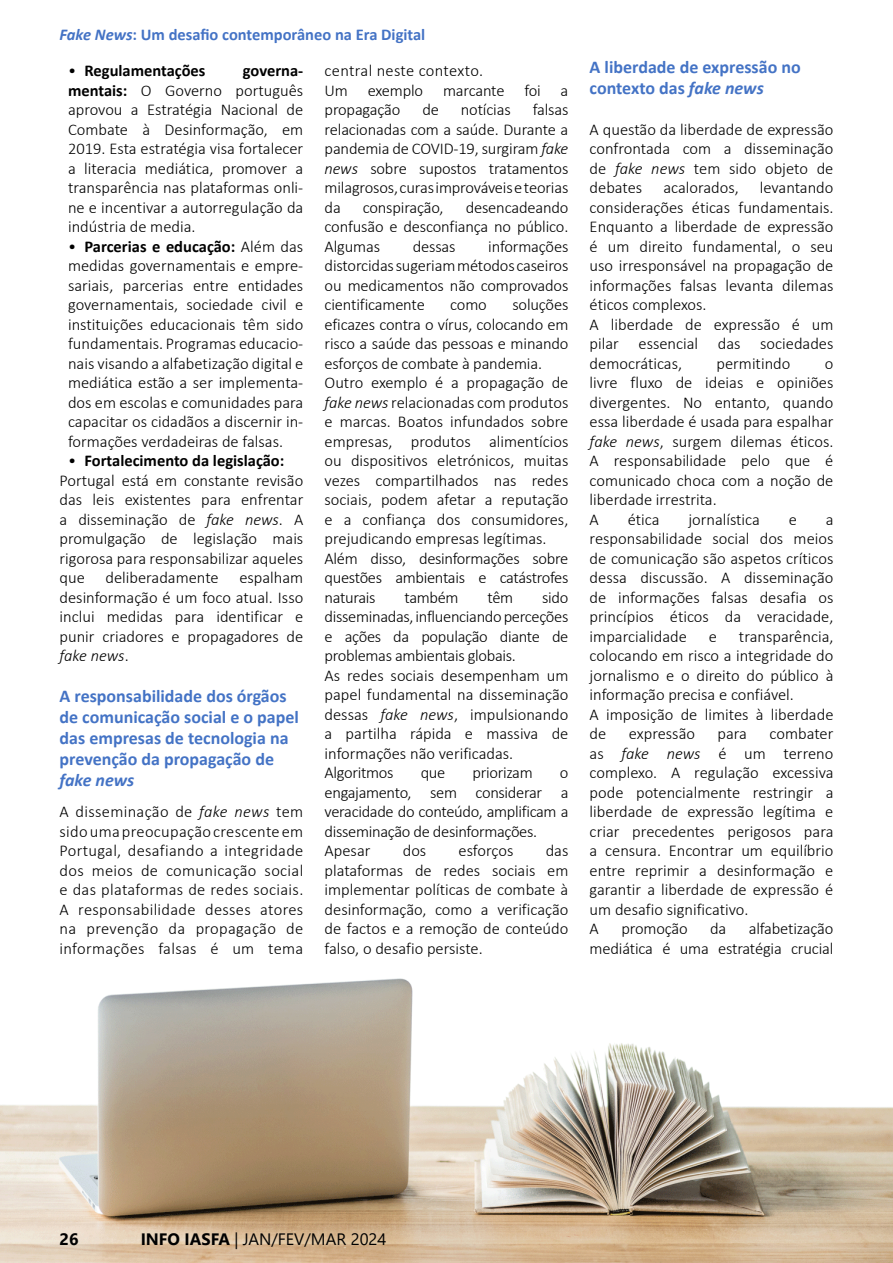
<style>
.page{position:relative;width:893px;height:1263px;background:#fff}
.page>*{position:absolute;margin:0;border:0;box-sizing:border-box;transform-origin:0 0}
.t1{font:700 18px/21px "Calibri";color:#4473c5}
.t2{font:italic 700 18px "Calibri";letter-spacing:-.005em;color:#4473c5}
.t3{font:300 16.5px/19.5px "Calibri";color:#000;text-align:justify}
.t4{font:300 16.5px/19.5px "Calibri";letter-spacing:-.02em;color:#000}
.t5{font:700 16.5px "Calibri";color:#4473c5}
.t6{font:16.5px "Segoe UI";color:#000}
.t7{font:700 16.5px "Calibri";color:#000}
.t8{font:700 16.5px "Segoe UI";color:#000}
.s1{font-style:italic}
.s2{font-weight:300}
.s3{font-weight:700}
</style>
<div class="page">
<img style="left:0;top:978px;width:893px;height:285px">
<p class="t5" style="left:60px;top:23px;width:367px"><span class="s1">Fake News</span>: Um desafio contemporâneo na Era Digital</p>
<p class="t7" style="left:68px;top:59px;width:139px"><span class="s2">•</span> Regulamentações</p>
<p class="t3" style="left:68px;top:61px;width:237px;text-indent:175px"><span class="s3">governa&shy;mentais:</span> O Governo português aprovou a Estratégia Nacional de Combate à Desinformação, em 2019. Esta estratégia visa fortalecer a literacia mediática, promover a transparência nas plataformas onli&shy;ne e incentivar a autorregulação da indústria de media.</p>
<p class="t3" style="left:68px;top:236px;width:237px">• <span class="s3">Parcerias e educação:</span> Além das medidas governamentais e empre&shy;sariais, parcerias entre entidades governamentais, sociedade civil e instituições educacionais têm sido fundamentais. Programas educacio&shy;nais visando a alfabetização digital e mediática estão a ser implementa&shy;dos em escolas e comunidades para capacitar os cidadãos a discernir in&shy;formações verdadeiras de falsas.</p>
<p class="t3" style="left:60px;top:451px;width:245px;text-align:left;text-indent:8px">• <span class="s3">Fortalecimento da legislação:<br></span>Portugal está em constante revisão das leis existentes para enfrentar a disseminação de <span class="s1">fake news</span>. A promulgação de legislação mais rigorosa para responsabilizar aqueles que</p>
<p class="t3" style="left:60px;top:568px;width:245px;text-indent:180px">espalham desinformação é um foco atual. Isso inclui medidas para identificar e punir criadores e propagadores de <span class="s1">fake news</span>.</p>
<p class="t1" style="left:60px;top:685px;width:241px">A responsabilidade dos órgãos de comunicação social e o papel das empresas de tecnologia na prevenção da propagação de</p>
<p class="t2" style="left:60px;top:767px;width:76px">fake news</p>
<p class="t3" style="left:60px;top:802px;width:245px">A disseminação de <span class="s1">fake news</span> tem sido uma preocupação crescente em Portugal, desafiando a integridade dos meios de comunicação social e das plataformas de redes sociais.<br>A responsabilidade desses atores na prevenção da propagação de informações falsas é um tema</p>
<p class="t3" style="left:106px;top:568px;width:115px">deliberadamente</p>
<p class="t3" style="left:325px;top:61px;width:245px;text-align:left">central neste contexto.<br>Um exemplo marcante foi a propagação</p>
<p class="t3" style="left:325px;top:100px;width:245px;text-indent:208px">falsas relacionadas com a saúde. Durante a pandemia de COVID-19, surgiram <span class="s1">fake news</span> sobre supostos tratamentos milagrosos, curas improváveis e teorias da</p>
<p class="t3" style="left:422px;top:100px;width:18px">de</p>
<p class="t3" style="left:461px;top:100px;width:51px">notícias</p>
<p class="t3" style="left:325px;top:197px;width:245px;text-indent:141px">desencadeando confusão e desconfiança no público.<br>Algumas</p>
<p class="t3" style="left:363px;top:197px;width:82px">conspiração,</p>
<p class="t3" style="left:325px;top:236px;width:245px;text-indent:164px">informações distorcidas sugeriam métodos caseiros ou medicamentos não comprovados cientificamente</p>
<p class="t3" style="left:413px;top:236px;width:44px">dessas</p>
<p class="t3" style="left:325px;top:295px;width:245px;text-align:left;text-indent:188px">soluções eficazes contra o vírus, colocando em risco a saúde das pessoas e minando esforços de combate à pandemia.<br>Outro exemplo é a propagação de <span class="s1">fake news</span> relacionadas com produtos e marcas. Boatos infundados sobre empresas, produtos alimentícios ou dispositivos eletrónicos, muitas vezes compartilhados nas redes sociais, podem afetar a reputação e a confiança dos consumidores, prejudicando empresas legítimas.<br>Além disso, desinformações sobre questões ambientais e catástrofes naturais</p>
<p class="t3" style="left:450px;top:295px;width:38px">como</p>
<p class="t3" style="left:404px;top:587px;width:56px">também</p>
<p class="t3" style="left:487px;top:587px;width:27px">têm</p>
<p class="t3" style="left:325px;top:587px;width:245px;text-align:left;text-indent:218px">sido disseminadas, influenciando perceções e ações da população diante de problemas ambientais globais.<br>As redes sociais desempenham um papel fundamental na disseminação dessas <span class="s1">fake news</span>, impulsionando a partilha rápida e massiva de informações não verificadas.<br>Algoritmos</p>
<p class="t3" style="left:421px;top:763px;width:26px">que</p>
<p class="t4" style="left:472px;top:763px;width:62px">priorizam</p>
<p class="t4" style="left:325px;top:763px;width:245px;text-indent:235px">o engajamento, sem considerar a veracidade do conteúdo, amplificam a disseminação de desinformações.<br>Apesar</p>
<p class="t3" style="left:403px;top:841px;width:25px">dos</p>
<p class="t3" style="left:459px;top:841px;width:56px">esforços</p>
<p class="t3" style="left:325px;top:841px;width:245px;text-indent:221px">das plataformas de redes sociais em implementar políticas de combate à desinformação, como a verificação de factos e a remoção de conteúdo falso, o desafio persiste.</p>
<p class="t1" style="left:590px;top:56px;width:213px">A liberdade de expressão no contexto das <span class="s1">fake news</span></p>
<p class="t3" style="left:590px;top:119px;width:245px">A questão da liberdade de expressão confrontada com a disseminação de <span class="s1">fake news</span> tem sido objeto de debates</p>
<p class="t3" style="left:590px;top:178px;width:245px;text-align:left;text-indent:170px">levantando considerações éticas fundamentais.<br>Enquanto a liberdade de expressão é um direito fundamental, o seu uso irresponsável na propagação de informações falsas levanta dilemas éticos complexos.<br>A liberdade de expressão é um pilar essencial das sociedades democráticas,</p>
<p class="t3" style="left:663px;top:178px;width:77px">acalorados,</p>
<p class="t3" style="left:716px;top:353px;width:75px">permitindo</p>
<p class="t3" style="left:590px;top:353px;width:245px;text-align:left;text-indent:235px">o livre fluxo de ideias e opiniões divergentes. No entanto, quando essa liberdade é usada para espalhar <span class="s1">fake news</span>, surgem dilemas éticos.<br>A responsabilidade pelo que é comunicado choca com a noção de liberdade irrestrita.<br>A</p>
<p class="t3" style="left:628px;top:509px;width:33px">ética</p>
<p class="t3" style="left:688px;top:509px;width:73px">jornalística</p>
<p class="t3" style="left:789px;top:509px;width:10px">e</p>
<p class="t3" style="left:590px;top:509px;width:245px;text-indent:236px">a responsabilidade social dos meios de comunicação são aspetos críticos dessa discussão. A disseminação de informações falsas desafia os princípios éticos da veracidade, imparcialidade</p>
<p class="t3" style="left:590px;top:626px;width:245px;text-align:left;text-indent:149px">transparência, colocando em risco a integridade do jornalismo e o direito do público à informação precisa e confiável.<br>A imposição de limites à liberdade de</p>
<p class="t3" style="left:709px;top:626px;width:10px">e</p>
<p class="t3" style="left:590px;top:724px;width:245px;text-align:left;text-indent:180px">combater as <span class="s1">fake news</span> é um terreno complexo. A regulação excessiva pode potencialmente restringir a liberdade de expressão legítima e criar precedentes perigosos para a censura. Encontrar um equilíbrio entre reprimir a desinformação e garantir a liberdade de expressão é um desafio significativo.<br>A</p>
<p class="t3" style="left:629px;top:724px;width:68px">expressão</p>
<p class="t3" style="left:718px;top:724px;width:31px">para</p>
<p class="t3" style="left:590px;top:919px;width:245px;text-align:right">alfabetização<br>mediática é uma estratégia crucial</p>
<p class="t3" style="left:621px;top:919px;width:68px">promoção</p>
<p class="t3" style="left:710px;top:919px;width:18px">da</p>
<p class="t8" style="left:60px;top:1223px;width:20px">26</p>
<p class="t6" style="left:141px;top:1223px;width:247px"><span class="s3">INFO IASFA</span> | JAN/FEV/MAR 2024</p>
</div>
